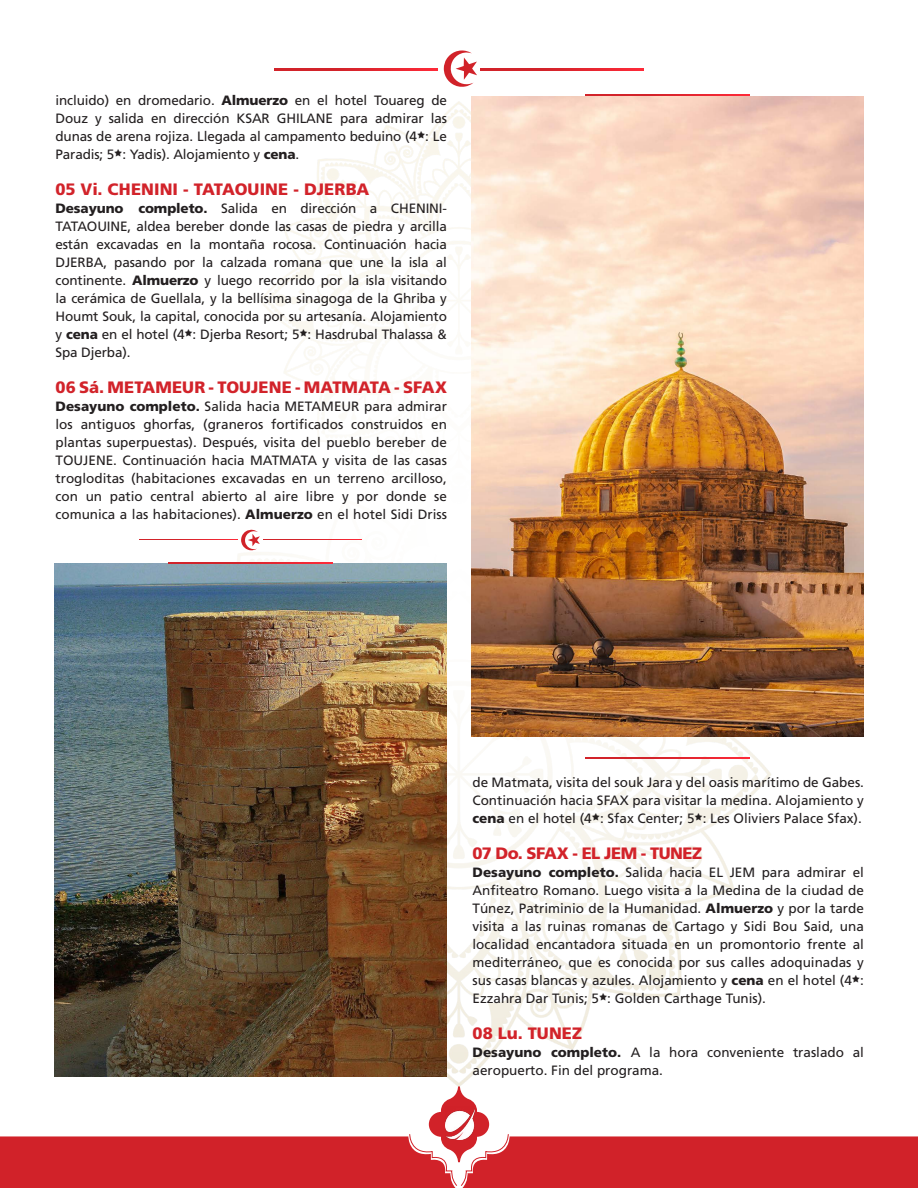
<style>
.page{position:relative;width:918px;height:1188px;background:#fff}
.page>*{position:absolute;margin:0;border:0;box-sizing:border-box;transform-origin:0 0}
.t1{font:900 16.5px "Frutiger";color:#d2232a}
.t2{font:900 16.5px "Frutiger";letter-spacing:-.03em;color:#d2232a}
.t3{font:13.5px/18px "Frutiger";color:#231f20;text-align:justify}
.s1{font-weight:900}
</style>
<div class="page">
<img style="left:78px;top:102px;width:762px;height:984px">
<svg style="left:0;top:1086px;width:918px;height:102px"></svg>
<img style="left:445px;top:1107px;width:30px;height:33px">
<svg style="left:444px;top:50px;width:33px;height:37px"></svg>
<svg style="left:275px;top:69px;width:163px;height:1px"></svg>
<svg style="left:480px;top:69px;width:163px;height:1px"></svg>
<svg style="left:586px;top:758px;width:163px;height:1px"></svg>
<img style="left:54px;top:563px;width:393px;height:513px">
<img style="left:471px;top:96px;width:393px;height:640px">
<svg style="left:169px;top:562px;width:163px;height:1px"></svg>
<svg style="left:586px;top:95px;width:163px;height:1px"></svg>
<svg style="left:241px;top:530px;width:19px;height:20px"></svg>
<svg style="left:139px;top:539px;width:99px;height:1px"></svg>
<svg style="left:263px;top:539px;width:99px;height:1px"></svg>
<p class="t3" style="left:55px;top:91px;width:393px">incluido) en dromedario. <span class="s1">Almuerzo</span> en el hotel Touareg de Douz y salida en dirección KSAR GHILANE para admirar las dunas de arena rojiza. Llegada al campamento beduino (4<sup>A</sup>: Le Paradis; 5<sup>A</sup>: Yadis). Alojamiento y <span class="s1">cena</span>.</p>
<p class="t1" style="left:56px;top:180px;width:315px">05 Vi. CHENINI - TATAOUINE - DJERBA</p>
<p class="t3" style="left:55px;top:199px;width:393px"><span class="s1">Desayuno completo.</span> Salida en dirección a CHENINI-TATAOUINE, aldea bereber donde las casas de piedra y arcilla están excavadas en la montaña rocosa. Continuación hacia DJERBA, pasando por la calzada romana que une la isla al continente. <span class="s1">Almuerzo</span> y luego recorrido por la isla visitando la cerámica de Guellala, y la bellísima sinagoga de la Ghriba y Houmt Souk, la capital, conocida por su artesanía. Alojamiento y <span class="s1">cena</span> en el hotel (4<sup>A</sup>: Djerba Resort; 5<sup>A</sup>: Hasdrubal Thalassa &amp; Spa Djerba).</p>
<p class="t1" style="left:56px;top:378px;width:393px">06 Sá. METAMEUR - TOUJENE - MATMATA - SFAX</p>
<p class="t3" style="left:56px;top:397px;width:393px"><span class="s1">Desayuno completo.</span> Salida hacia METAMEUR para admirar los antiguos ghorfas, (graneros fortificados construidos en plantas superpuestas). Después, visita del pueblo bereber de TOUJENE. Continuación hacia MATMATA y visita de las casas trogloditas (habitaciones excavadas en un terreno arcilloso, con un patio central abierto al aire libre y por donde se comunica a las habitaciones). <span class="s1">Almuerzo</span> en el hotel Sidi Driss</p>
<p class="t3" style="left:473px;top:774px;width:393px">de Matmata, visita del souk Jara y del oasis marítimo de Gabes.<br>Continuación hacia SFAX para visitar la medina. Alojamiento y <span class="s1">cena</span> en el hotel (4<sup>A</sup>: Sfax Center; 5<sup>A</sup>: Les Oliviers Palace Sfax).</p>
<p class="t2" style="left:472px;top:844px;width:231px">07 Do. SFAX - EL JEM - TUNEZ</p>
<p class="t3" style="left:472px;top:864px;width:393px"><span class="s1">Desayuno completo.</span> Salida hacia EL JEM para admirar el Anfiteatro Romano. Luego visita a la Medina de la ciudad de Túnez, Patriminio de la Humanidad. <span class="s1">Almuerzo</span> y por la tarde visita a las ruinas romanas de Cartago y Sidi Bou Said, una localidad encantadora situada en un promontorio frente al mediterráneo, que es conocida por sus calles adoquinadas y sus casas blancas y azules. Alojamiento y <span class="s1">cena</span> en el hotel (4<sup>A</sup>:<br>Ezzahra Dar Tunis; 5<sup>A</sup>: Golden Carthage Tunis).</p>
<p class="t1" style="left:472px;top:1024px;width:111px">08 Lu. TUNEZ</p>
<p class="t3" style="left:472px;top:1044px;width:393px"><span class="s1">Desayuno completo.</span> A la hora conveniente traslado al aeropuerto. Fin del programa.</p>
</div>
